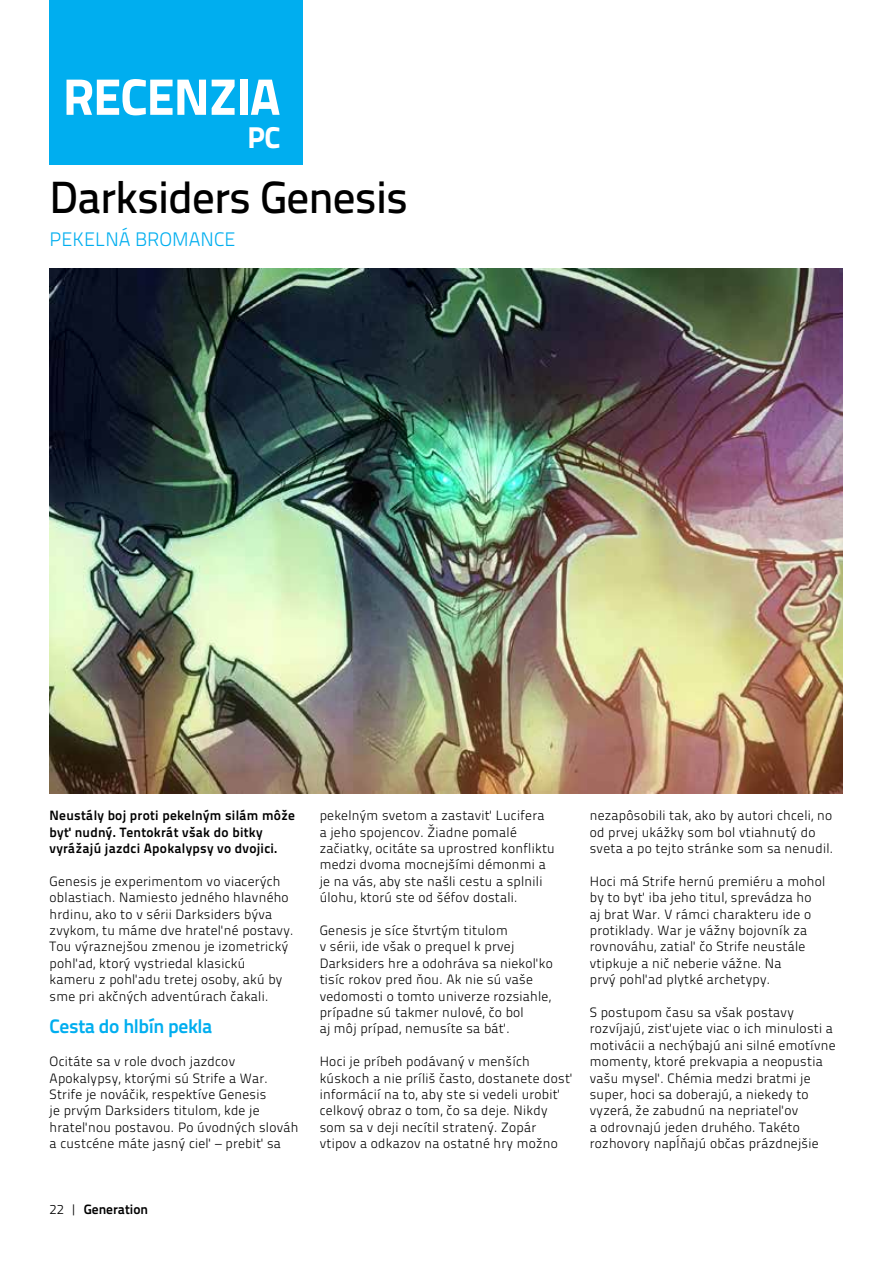
<style>
.page{position:relative;width:893px;height:1263px;background:#fff}
.page>*{position:absolute;margin:0;border:0;box-sizing:border-box;transform-origin:0 0}
.Title_72pt_WHITE_LEF{font:800 51px "Titillium Text 22 L";letter-spacing:-.02em;color:#fff}
.Review-Title{font:500 45px "Titillium Text 22 L";letter-spacing:-.02em;color:#000}
.Title_72pt_WHITE_LEF-2{font:800 30px "Titillium Text 22 L";color:#fff}
.Subtitle_13pt_BLUE{font:700 19.5px "Titillium Text 22 L";letter-spacing:-.02em;color:#00aeef}
.Review-Subtitle{font:300 19.5px "Titillium Text 22 L";color:#00aeef}
.Body_INDENT_BLACK{font:300 13.5px/16.4px "Titillium Text 22 L";letter-spacing:.02em;color:#000}
.Body_INDENT_BLACK-2{font:700 13.5px/16.4px "Titillium Text 22 L";letter-spacing:.02em;color:#000}
.Page_Numbers_LEFT_WH{font:700 13.5px "Titillium Text 22 L";color:#000}
.s1{font-weight:300}
</style>
<div class="page">
<div style="left:50px;top:0;width:253px;height:164px;background:#00aeef"></div>
<svg style="left:50px;top:164px;width:110px;height:105px"></svg>
<svg style="left:167px;top:164px;width:85px;height:105px"></svg>
<svg style="left:386px;top:268px;width:23px;height:1px"></svg>
<img style="left:50px;top:269px;width:793px;height:525px">
<p class="Title_72pt_WHITE_LEF" style="left:63px;top:57px;width:219px">RECENZIA</p>
<p class="Title_72pt_WHITE_LEF-2" style="left:247px;top:114px;width:35px">PC</p>
<p class="Review-Title" style="left:50px;top:163px;width:360px">Darksiders Genesis</p>
<p class="Review-Subtitle" style="left:50px;top:225px;width:187px">PEKELNÁ BROMANCE</p>
<p class="Body_INDENT_BLACK-2" style="left:50px;top:806px;width:247px">Neustály boj proti pekelným silám môže byť nudný. Tentokrát však do bitky vyrážajú jazdci Apokalypsy vo dvojici.</p>
<p class="Body_INDENT_BLACK" style="left:50px;top:872px;width:245px">Genesis je experimentom vo viacerých oblastiach. Namiesto jedného hlavného hrdinu, ako to v sérii Darksiders býva zvykom, tu máme dve hrateľné postavy.<br>Tou výraznejšou zmenou je izometrický pohľad, ktorý vystriedal klasickú kameru z pohľadu tretej osoby, akú by sme pri akčných adventúrach čakali.</p>
<p class="Subtitle_13pt_BLUE" style="left:50px;top:1011px;width:164px">Cesta do hlbín pekla</p>
<p class="Body_INDENT_BLACK" style="left:50px;top:1052px;width:250px">Ocitáte sa v role dvoch jazdcov Apokalypsy, ktorými sú Strife a War.<br>Strife je nováčik, respektíve Genesis<br>je prvým Darksiders titulom, kde je hrateľnou postavou. Po úvodných slováh a custcéne máte jasný cieľ – prebiť sa</p>
<p class="Page_Numbers_LEFT_WH" style="left:50px;top:1199px;width:100px"><span class="s1">22 |</span> Generation</p>
<p class="Body_INDENT_BLACK" style="left:320px;top:806px;width:237px">pekelným svetom a zastaviť Lucifera a jeho spojencov. Žiadne pomalé začiatky, ocitáte sa uprostred konfliktu medzi dvoma mocnejšími démonmi a je na vás, aby ste našli cestu a splnili úlohu, ktorú ste od šéfov dostali.</p>
<p class="Body_INDENT_BLACK" style="left:320px;top:921px;width:235px">Genesis je síce štvrtým titulom<br>v sérii, ide však o prequel k prvej Darksiders hre a odohráva sa niekoľko tisíc rokov pred ňou. Ak nie sú vaše vedomosti o tomto univerze rozsiahle, prípadne sú takmer nulové, čo bol<br>aj môj prípad, nemusíte sa báť.</p>
<p class="Body_INDENT_BLACK" style="left:320px;top:1052px;width:254px">Hoci je príbeh podávaný v menších kúskoch a nie príliš často, dostanete dosť informácií na to, aby ste si vedeli urobiť celkový obraz o tom, čo sa deje. Nikdy som sa v deji necítil stratený. Zopár vtipov a odkazov na ostatné hry možno</p>
<p class="Body_INDENT_BLACK" style="left:590px;top:806px;width:245px">nezapôsobili tak, ako by autori chceli, no od prvej ukážky som bol vtiahnutý do sveta a po tejto stránke som sa nenudil.</p>
<p class="Body_INDENT_BLACK" style="left:590px;top:872px;width:237px">Hoci má Strife hernú premiéru a mohol by to byť iba jeho titul, sprevádza ho aj brat War. V rámci charakteru ide o protiklady. War je vážny bojovník za rovnováhu, zatiaľ čo Strife neustále vtipkuje a nič neberie vážne. Na<br>prvý pohľad plytké archetypy.</p>
<p class="Body_INDENT_BLACK" style="left:590px;top:1003px;width:247px">S postupom času sa však postavy rozvíjajú, zisťujete viac o ich minulosti a motivácii a nechýbajú ani silné emotívne momenty, ktoré prekvapia a neopustia vašu myseľ. Chémia medzi bratmi je super, hoci sa doberajú, a niekedy to vyzerá, že zabudnú na nepriateľov<br>a odrovnajú jeden druhého. Takéto rozhovory napĺňajú občas prázdnejšie</p>
</div>
